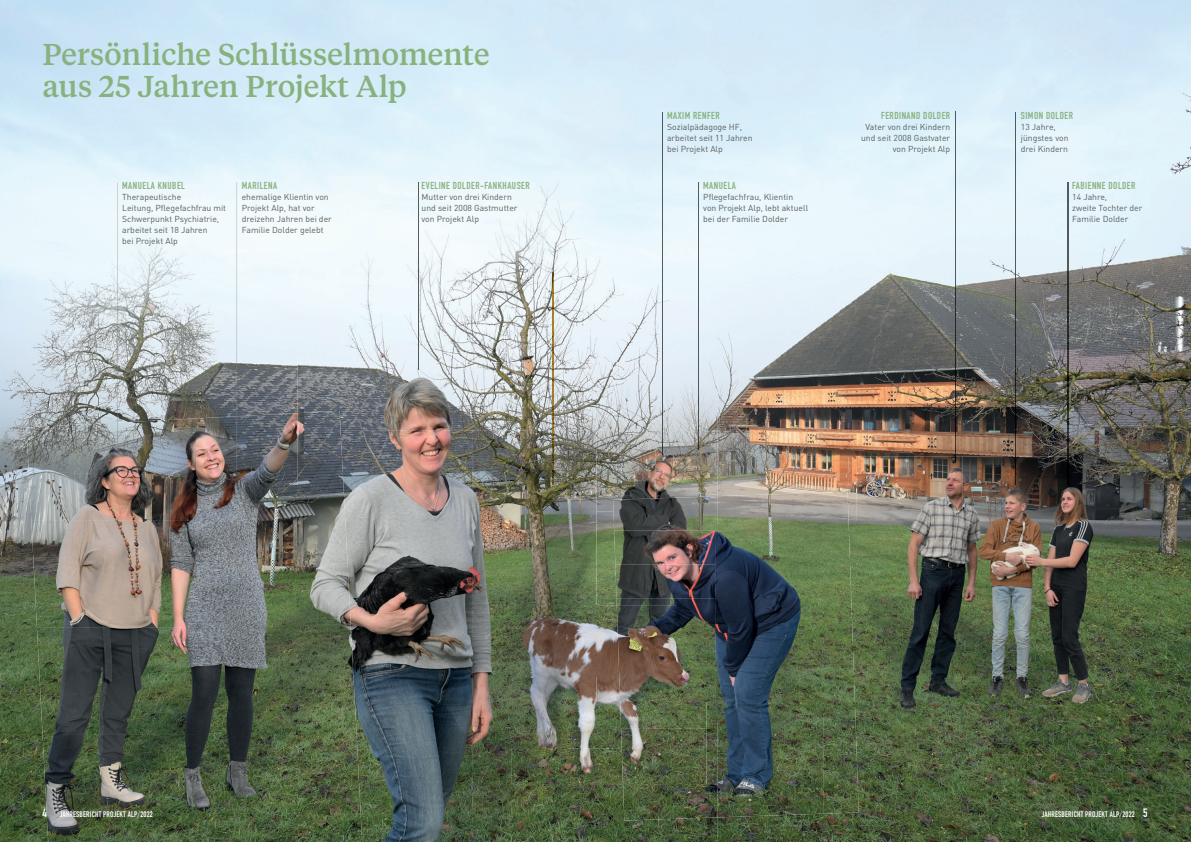
<style>
.page{position:relative;width:1191px;height:842px;background:#fff}
.page>*{position:absolute;margin:0;border:0;box-sizing:border-box;transform-origin:0 0}
.t1{font:500 30px/32px "Tiempos Text";letter-spacing:-.01em;color:#88b17e}
.t2{font:700 10px "DIN Condensed";letter-spacing:.05em;color:#88b17e}
.t3{font:8.6px/11px "DIN";color:#5b5d5c}
.t4{font:700 8px "DIN Condensed";letter-spacing:.02em;color:#fff}
.s1{font-size:8.5px}
.s2{font-size:12px}
.s3{font-family:"DIN";font-weight:300}
</style>
<div class="page">
<img style="left:0;top:0;width:1191px;height:842px">
<img style="left:718px;top:524px;width:105px;height:293px">
<img style="left:823px;top:524px;width:35px;height:290px">
<img style="left:718px;top:492px;width:130px;height:32px">
<img style="left:43px;top:735px;width:153px;height:107px">
<img style="left:196px;top:413px;width:102px;height:429px">
<img style="left:37px;top:628px;width:159px;height:107px">
<img style="left:31px;top:520px;width:165px;height:108px">
<img style="left:26px;top:418px;width:170px;height:102px">
<img style="left:856px;top:456px;width:247px;height:261px">
<img style="left:298px;top:362px;width:315px;height:68px">
<img style="left:613px;top:362px;width:105px;height:103px">
<img style="left:349px;top:430px;width:264px;height:138px">
<img style="left:715px;top:465px;width:3px;height:31px">
<img style="left:349px;top:568px;width:123px;height:137px">
<img style="left:472px;top:568px;width:124px;height:68px">
<img style="left:472px;top:636px;width:70px;height:206px">
<img style="left:362px;top:705px;width:111px;height:137px">
<img style="left:542px;top:784px;width:106px;height:58px">
<img style="left:648px;top:821px;width:70px;height:21px">
<img style="left:596px;top:449px;width:59px;height:62px">
<img style="left:655px;top:449px;width:60px;height:47px">
<img style="left:596px;top:511px;width:20px;height:94px">
<img style="left:623px;top:756px;width:95px;height:65px">
<img style="left:706px;top:496px;width:12px;height:260px">
<img style="left:681px;top:599px;width:34px;height:102px">
<img style="left:616px;top:599px;width:65px;height:6px">
<img style="left:613px;top:496px;width:102px;height:103px">
<img style="left:511px;top:605px;width:85px;height:72px">
<img style="left:511px;top:677px;width:109px;height:107px">
<img style="left:596px;top:605px;width:21px;height:96px">
<img style="left:620px;top:701px;width:86px;height:83px">
<img style="left:617px;top:605px;width:89px;height:96px">
<img style="left:298px;top:590px;width:64px;height:252px">
<img style="left:298px;top:411px;width:51px;height:180px">
<img style="left:118px;top:182px;width:1px;height:240px">
<svg style="left:118px;top:422px;width:1px;height:22px"></svg>
<img style="left:237px;top:182px;width:1px;height:288px">
<img style="left:418px;top:182px;width:1px;height:180px">
<img style="left:662px;top:112px;width:1px;height:337px">
<img style="left:955px;top:112px;width:1px;height:344px">
<img style="left:1015px;top:112px;width:1px;height:344px">
<svg style="left:1015px;top:456px;width:1px;height:29px"></svg>
<img style="left:1067px;top:182px;width:1px;height:274px">
<svg style="left:1067px;top:456px;width:1px;height:29px"></svg>
<img style="left:698px;top:182px;width:1px;height:346px">
<img style="left:553px;top:272px;width:1px;height:213px">
<h1 class="t1" style="left:43px;top:37px;width:449px">Persönliche Schlüsselmomente aus 25 Jahren Projekt Alp</h1>
<p class="t2" style="left:122px;top:179px;width:64px">MANUELA KNUBEL</p>
<p class="t3" style="left:122px;top:192px;width:105px">Therapeutische<br>Leitung, Pflegefachfrau mit<br>Schwerpunkt Psychiatrie, arbeitet seit 18 Jahren<br>bei Projekt Al<span class="s1">p</span></p>
<p class="t2" style="left:242px;top:179px;width:37px">MARILENA</p>
<p class="t3" style="left:242px;top:192px;width:92px">ehemalige Klientin von<br>Projekt Alp, hat vor dreizehn Jahren bei der<br>Familie Dolder gelebt</p>
<p class="t2" style="left:421px;top:179px;width:110px">EVELINE DOLDER-FANKHAUSER</p>
<p class="t3" style="left:421px;top:192px;width:98px">Mutter von drei Kindern und seit 2008 Gastmutter von Projekt Alp</p>
<p class="t2" style="left:667px;top:109px;width:54px">MAXIM RENFER</p>
<p class="t3" style="left:667px;top:122px;width:87px">Sozialpädagoge HF, arbeitet seit 11 Jahren bei Projekt Alp</p>
<p class="t2" style="left:703px;top:179px;width:34px">MANUELA</p>
<p class="t3" style="left:703px;top:192px;width:106px">Pflegefachfrau, Klientin von Projekt Alp, lebt aktuell bei der Familie Dolder</p>
<p class="t2" style="left:881px;top:109px;width:70px">FERDINAND DOLDER</p>
<p class="t3" style="left:861px;top:122px;width:91px;text-align:right">Vater von drei Kindern und seit 2008 Gastvater von Projekt Alp</p>
<p class="t2" style="left:1020px;top:109px;width:54px">SIMON DOLDER</p>
<p class="t3" style="left:1020px;top:122px;width:49px">13 Jahre, jüngstes von drei Kindern</p>
<p class="t2" style="left:1072px;top:179px;width:65px">FABIENNE DOLDER</p>
<p class="t3" style="left:1072px;top:192px;width:72px">14 Jahre,<br>zweite Tochter der<br>Familie Dolder</p>
<p class="t4" style="left:43px;top:808px;width:112px"><span class="s2">4</span> JAHRESBERICHT PROJEKT ALP<span class="s3">/</span>2022</p>
<p class="t4" style="left:1041px;top:808px;width:107px">JAHRESBERICHT PROJEKT ALP<span class="s3">/</span>2022 <span class="s2">5</span></p>
</div>
